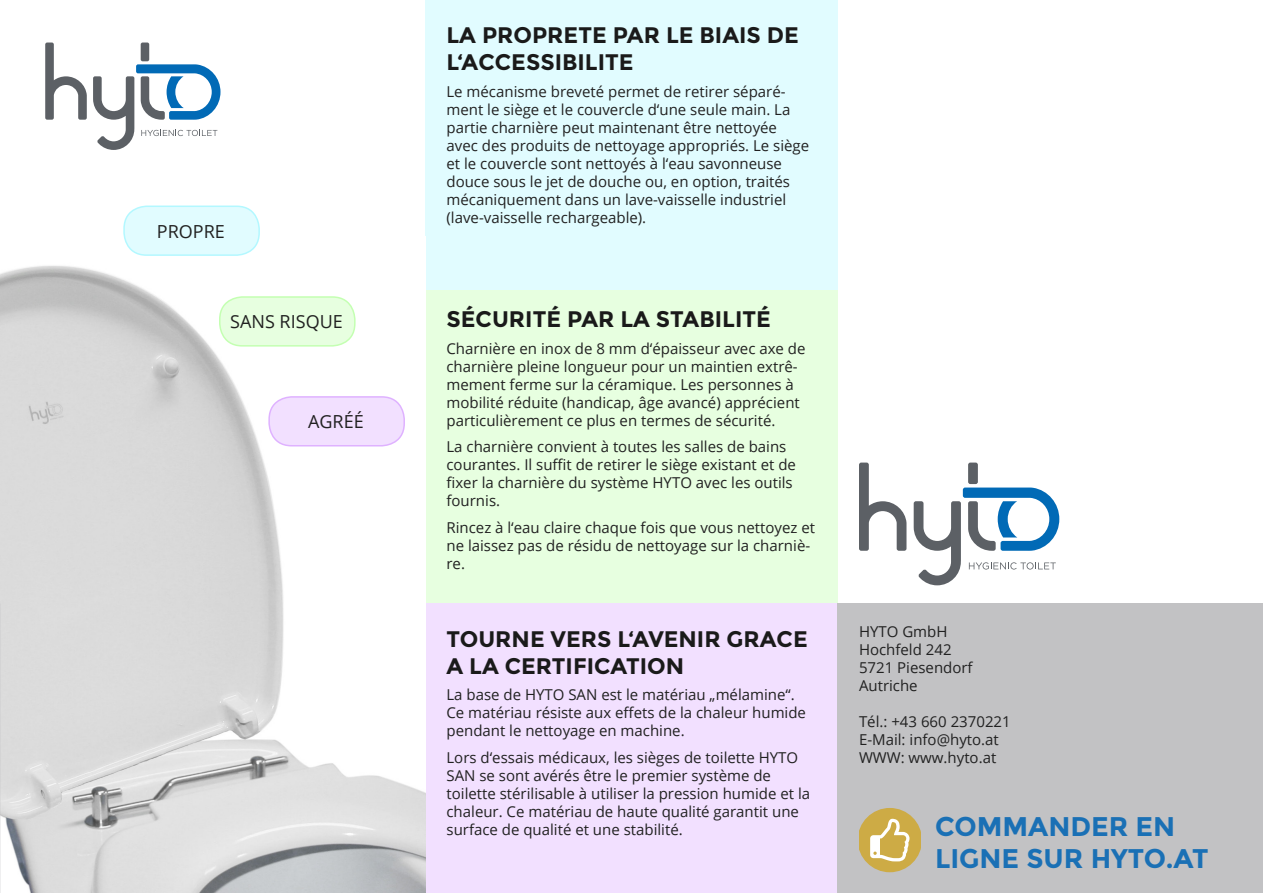
<style>
.page{position:relative;width:1263px;height:893px;background:#fff}
.page>*{position:absolute;margin:0;border:0;box-sizing:border-box;transform-origin:0 0}
.t1{font:700 27px/32.4px "Montserrat";color:#1a70b5}
.t2{font:700 22.5px/27px "Montserrat";color:#1a1a1a}
.t3{font:18px "Open Sans";color:#212121}
.t4{font:15px/18px "Open Sans";color:#212121}
</style>
<div class="page">
<div style="left:425px;top:290px;width:413px;height:313px;background:#e7ffe0"></div>
<div style="left:425px;top:603px;width:413px;height:290px;background:#f2e0ff"></div>
<div style="left:425px;top:0;width:413px;height:290px;background:#e1fcff"></div>
<div style="left:838px;top:603px;width:425px;height:290px;background:#c2c2c4"></div>
<svg style="left:859px;top:463px;width:47px;height:88px"></svg>
<svg style="left:914px;top:463px;width:145px;height:122px"></svg>
<svg style="left:859px;top:808px;width:62px;height:64px"></svg>
<img style="left:0;top:238px;width:425px;height:655px">
<svg style="left:45px;top:43px;width:42px;height:77px"></svg>
<svg style="left:93px;top:43px;width:127px;height:107px"></svg>
<div style="left:124px;top:206px;width:135px;height:49px;background:#e1fcff;border-radius:22px"></div>
<div style="left:123px;top:206px;width:137px;height:50px;border:2px solid #b3f8ff;border-radius:22px"></div>
<div style="left:220px;top:297px;width:135px;height:49px;background:#e7ffe0;border-radius:22px"></div>
<div style="left:219px;top:296px;width:137px;height:51px;border:2px solid #c4ffb2;border-radius:22px"></div>
<div style="left:269px;top:397px;width:135px;height:49px;background:#f2e0ff;border-radius:22px"></div>
<div style="left:268px;top:396px;width:137px;height:50px;border:2px solid #dfb2ff;border-radius:22px"></div>
<p class="t3" style="left:157px;top:219px;width:69px">PROPRE</p>
<p class="t3" style="left:230px;top:309px;width:114px">SANS RISQUE</p>
<p class="t3" style="left:308px;top:409px;width:57px">AGRÉÉ</p>
<p class="t2" style="left:446px;top:22px;width:354px">LA PROPRETE PAR LE BIAIS DE<br>L‘ACCESSIBILITE</p>
<p class="t4" style="left:446px;top:82px;width:364px">Le mécanisme breveté permet de retirer séparé&shy;ment le siège et le couvercle d‘une seule main. La partie charnière peut maintenant être nettoyée avec des produits de nettoyage appropriés. Le siège et le couvercle sont nettoyés à l‘eau savonneuse douce sous le jet de douche ou, en option, traités mécaniquement dans un lave-vaisselle industriel (lave-vaisselle rechargeable).</p>
<p class="t2" style="left:446px;top:306px;width:326px">SÉCURITÉ PAR LA STABILITÉ</p>
<p class="t4" style="left:446px;top:339px;width:361px">Charnière en inox de 8 mm d‘épaisseur avec axe de charnière pleine longueur pour un maintien extrê&shy;mement ferme sur la céramique. Les personnes à mobilité réduite (handicap, âge avancé) apprécient particulièrement ce plus en termes de sécurité.</p>
<p class="t4" style="left:446px;top:437px;width:351px">La charnière convient à toutes les salles de bains courantes. Il suffit de retirer le siège existant et de fixer la charnière du système HYTO avec les outils fournis.</p>
<p class="t4" style="left:446px;top:518px;width:370px">Rincez à l‘eau claire chaque fois que vous nettoyez et ne laissez pas de résidu de nettoyage sur la charniè&shy;re.</p>
<p class="t2" style="left:446px;top:626px;width:363px">TOURNE VERS L‘AVENIR GRACE<br>A LA CERTIFICATION</p>
<p class="t4" style="left:446px;top:686px;width:361px">La base de HYTO SAN est le matériau „mélamine“.<br>Ce matériau résiste aux effets de la chaleur humide pendant le nettoyage en machine.</p>
<p class="t4" style="left:446px;top:748px;width:365px">Lors d‘essais médicaux, les sièges de toilette HYTO SAN se sont avérés être le premier système de toilette stérilisable à utiliser la pression humide et la chaleur. Ce matériau de haute qualité garantit une surface de qualité et une stabilité.</p>
<p class="t4" style="left:859px;top:622px;width:115px">HYTO GmbH<br>Hochfeld 242<br>5721 Piesendorf<br>Autriche</p>
<p class="t4" style="left:859px;top:712px;width:153px">Tél.: +43 660 2370221<br>E-Mail: info@hyto.at<br>WWW: www.hyto.at</p>
<p class="t1" style="left:935px;top:810px;width:275px">COMMANDER EN<br>LIGNE SUR HYTO.AT</p>
</div>
